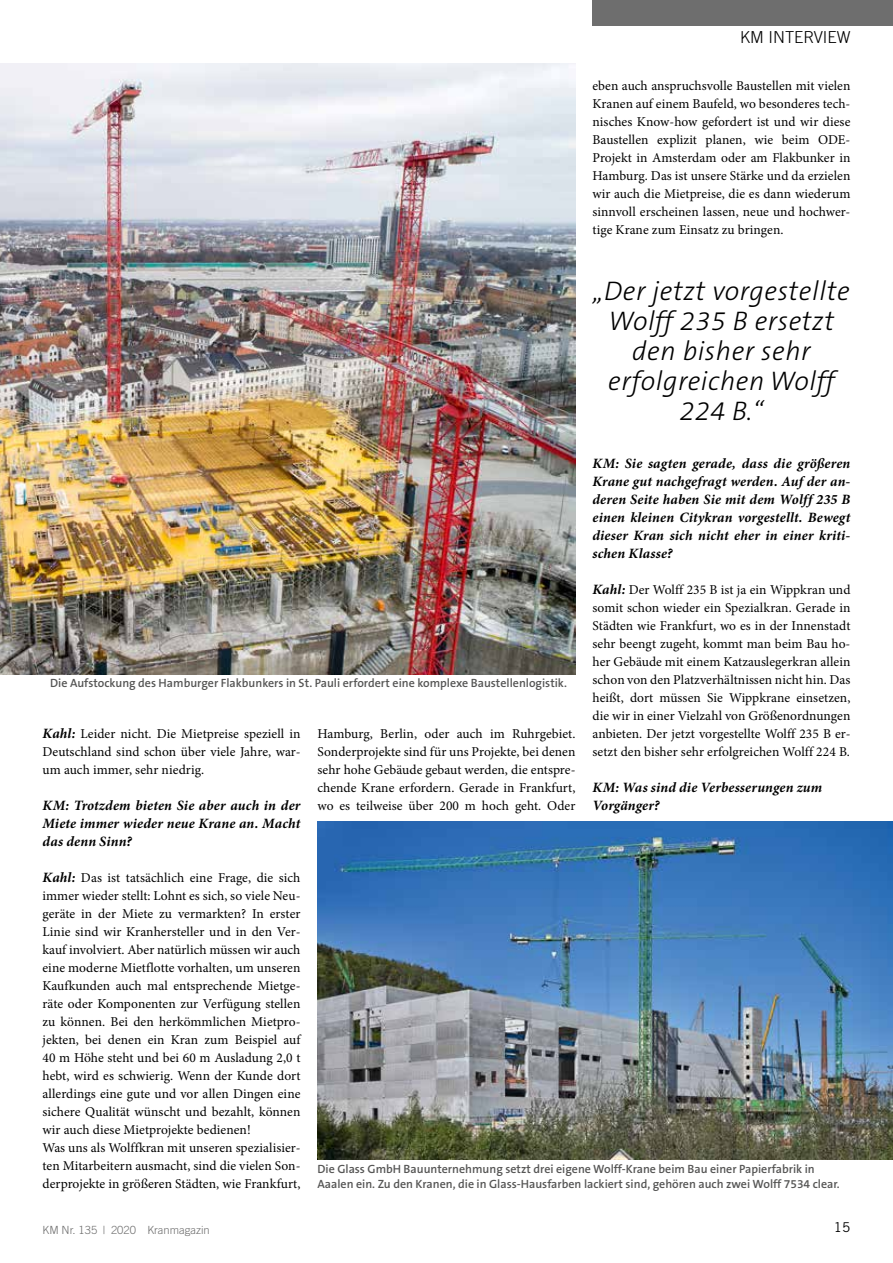
<style>
.page{position:relative;width:893px;height:1263px;background:#fff}
.page>*{position:absolute;margin:0;border:0;box-sizing:border-box;transform-origin:0 0}
.t1{font:italic 300 27px/30px "The Sans B3";letter-spacing:.02em;color:#000;text-align:center}
.t2{font:300 16.5px "Trade Gothic";color:#000}
.t3{font:italic 700 14.25px/18px "Minion Pro";letter-spacing:.01em;color:#000;text-align:justify}
.t4{font:13.5px/18px "Minion Pro";letter-spacing:.005em;color:#000;text-align:justify}
.t5{font:13.5px "Trade Gothic";color:#000}
.t6{font:600 12px/15px "The Sans B6";color:#565655}
.t7{font:300 11.25px "Trade Gothic";color:#6e6e6e}
.s1{font-weight:700;font-style:italic;font-size:14.25px}
</style>
<div class="page">
<div style="left:592px;top:0;width:301px;height:26px;background:#6e6e6e"></div>
<img style="left:0;top:64px;width:575px;height:610px">
<img style="left:317px;top:822px;width:576px;height:338px">
<p class="t2" style="left:740px;top:27px;width:112px">KM INTERVIEW</p>
<p class="t4" style="left:592px;top:77px;width:259px">eben auch anspruchsvolle Baustellen mit vielen Kranen auf einem Baufeld, wo besonderes tech&shy;nisches Know-how gefordert ist und wir diese Baustellen explizit planen, wie beim ODE-Projekt in Amsterdam oder am Flakbunker in Hamburg. Das ist unsere Stärke und da erzielen wir auch die Mietpreise, die es dann wiederum sinnvoll erscheinen lassen, neue und hochwer&shy;tige Krane zum Einsatz zu bringen.</p>
<h1 class="t1" style="left:593px;top:277px;width:258px">„Der jetzt vorgestellte<br>Wolff 235 B ersetzt den bisher sehr erfolgreichen Wolff<br>224 B.“</h1>
<p class="t3" style="left:592px;top:455px;width:259px">KM: Sie sagten gerade, dass die größeren Krane gut nachgefragt werden. Auf der an&shy;deren Seite haben Sie mit dem Wolff 235 B einen kleinen Citykran vorgestellt. Bewegt dieser Kran sich nicht eher in einer kriti&shy;schen Klasse?</p>
<p class="t4" style="left:592px;top:581px;width:259px"><span class="s1">Kahl:</span> Der Wolff 235 B ist ja ein Wippkran und somit schon wieder ein Spezialkran. Gerade in Städten wie Frankfurt, wo es in der Innenstadt sehr beengt zugeht, kommt man beim Bau ho&shy;her Gebäude mit einem Katzauslegerkran allein schon von den Platzverhältnissen nicht hin. Das heißt, dort müssen Sie Wippkrane einsetzen, die wir in einer Vielzahl von Größenordnungen anbieten. Der jetzt vorgestellte Wolff 235 B er&shy;setzt den bisher sehr erfolgreichen Wolff 224 B.</p>
<p class="t3" style="left:592px;top:779px;width:231px">KM: Was sind die Verbesserungen zum<br>Vorgänger?</p>
<p class="t6" style="left:50px;top:676px;width:518px">Die Aufstockung des Hamburger Flakbunkers in St. Pauli erfordert eine komplexe Baustellenlogistik.</p>
<p class="t4" style="left:43px;top:725px;width:259px"><span class="s1">Kahl:</span> Leider nicht. Die Mietpreise speziell in Deutschland sind schon über viele Jahre, war&shy;um auch immer, sehr niedrig.</p>
<p class="t3" style="left:43px;top:797px;width:259px">KM: Trotzdem bieten Sie aber auch in der Miete immer wieder neue Krane an. Macht das denn Sinn?</p>
<p class="t4" style="left:43px;top:869px;width:259px;text-align:left"><span class="s1">Kahl:</span> Das ist tatsächlich eine Frage, die sich immer wieder stellt: Lohnt es sich, so viele Neu&shy;geräte in der Miete zu vermarkten? In erster Linie sind wir Kranhersteller und in den Ver&shy;kauf involviert. Aber natürlich müssen wir auch eine moderne Mietflotte vorhalten, um unseren Kaufkunden auch mal entsprechende Mietge&shy;räte oder Komponenten zur Verfügung stellen zu können. Bei den herkömmlichen Mietpro&shy;jekten, bei denen ein Kran zum Beispiel auf 40 m Höhe steht und bei 60 m Ausladung 2,0 t hebt, wird es schwierig. Wenn der Kunde dort allerdings eine gute und vor allen Dingen eine sichere Qualität wünscht und bezahlt, können wir auch diese Mietprojekte bedienen!<br>Was uns als Wolffkran mit unseren spezialisier&shy;ten Mitarbeitern ausmacht, sind die vielen Son&shy;derprojekte in größeren Städten, wie Frankfurt,</p>
<p class="t4" style="left:317px;top:725px;width:259px">Hamburg, Berlin, oder auch im Ruhrgebiet.<br>Sonderprojekte sind für uns Projekte, bei denen sehr hohe Gebäude gebaut werden, die entspre&shy;chende Krane erfordern. Gerade in Frankfurt, wo es teilweise über 200 m hoch geht. Oder</p>
<p class="t6" style="left:317px;top:1162px;width:524px">Die Glass GmbH Bauunternehmung setzt drei eigene Wolff-Krane beim Bau einer Papierfabrik in<br>Aaalen ein. Zu den Kranen, die in Glass-Hausfarben lackiert sind, gehören auch zwei Wolff 7534 clear.</p>
<p class="t7" style="left:43px;top:1223px;width:169px">KM Nr. 135 | 2020 Kranmagazin</p>
<p class="t5" style="left:834px;top:1219px;width:18px">15</p>
</div>
